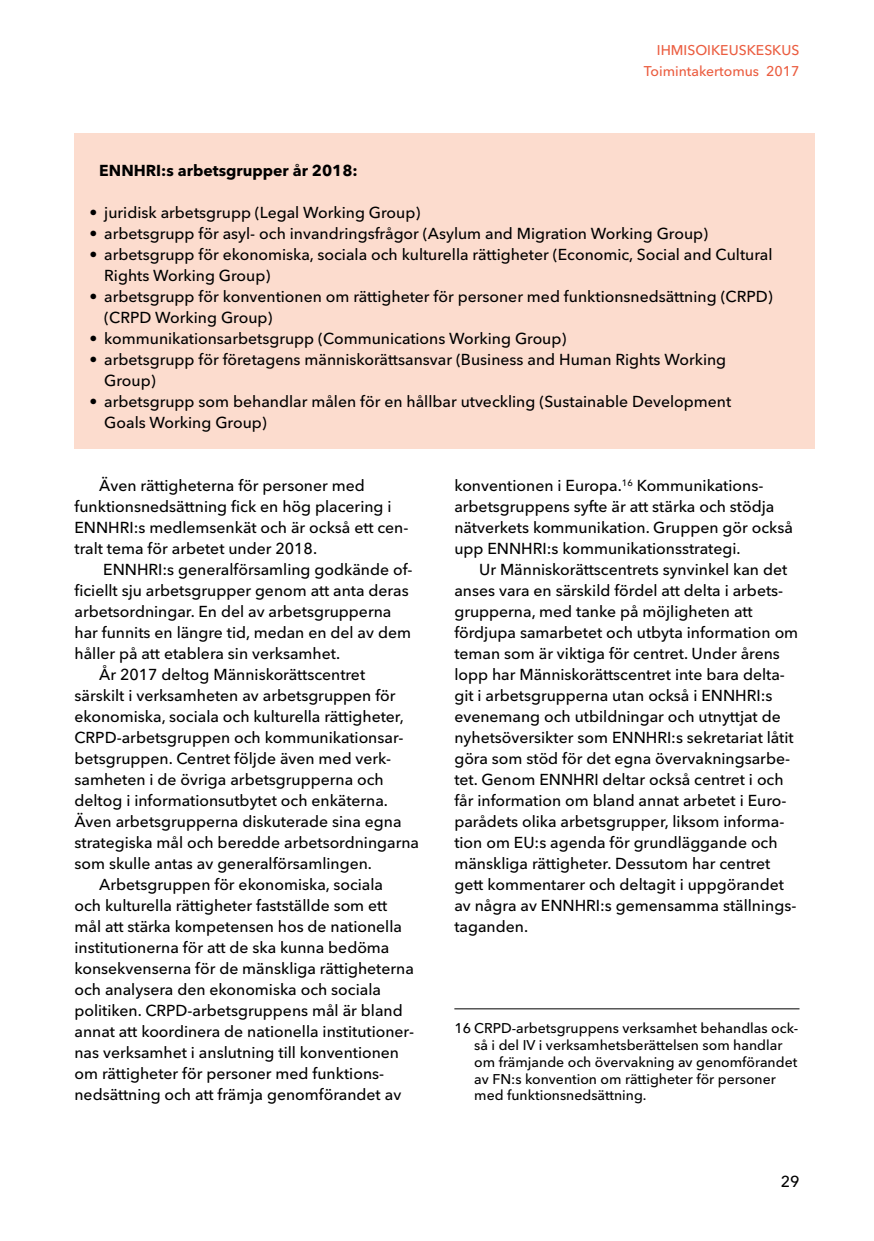
<style>
.page{position:relative;width:874px;height:1241px;background:#fff}
.page>*{position:absolute;margin:0;border:0;box-sizing:border-box;transform-origin:0 0}
.leipis_suomi{font:500 15.75px/21px "Avenir Next LT Pro";color:#000}
.leipis_1__rivi_laati{font:700 15.75px "Avenir Next LT Pro";color:#000}
.Footnote{font:500 14px/16.8px "Avenir Next LT Pro";color:#000}
.t1{font:500 14px/21px "Avenir Next LT Pro";color:#eb5d40;text-align:right}
</style>
<div class="page">
<div style="left:74px;top:134px;width:741px;height:315px;background:#fcdcce"></div>
<hr style="left:454px;top:1008px;width:345px;height:1px;background:#000">
<p class="t1" style="left:643px;top:40px;width:157px">IHMISOIKEUSKESKUS<br>Toimintakertomus 2017</p>
<p class="leipis_1__rivi_laati" style="left:99px;top:160px;width:260px">ENNHRI:s arbetsgrupper år 2018:</p>
<p class="leipis_suomi" style="left:89px;top:202px;width:332px">• juridisk arbetsgrupp (Legal Working Group)</p>
<p class="leipis_suomi" style="left:89px;top:223px;width:620px">• arbetsgrupp för asyl- och invandringsfrågor (Asylum and Migration Working Group)</p>
<p class="leipis_suomi" style="left:104px;top:244px;width:669px;text-indent:-15px">• arbetsgrupp för ekonomiska, sociala och kulturella rättigheter (Economic, Social and Cultural<br>Rights Working Group)</p>
<p class="leipis_suomi" style="left:104px;top:286px;width:669px;text-indent:-15px">• arbetsgrupp för konventionen om rättigheter för personer med funktionsnedsättning (CRPD) (CRPD Working Group)</p>
<p class="leipis_suomi" style="left:89px;top:328px;width:478px">• kommunikationsarbetsgrupp (Communications Working Group)</p>
<p class="leipis_suomi" style="left:104px;top:349px;width:623px;text-indent:-15px">• arbetsgrupp för företagens människorättsansvar (Business and Human Rights Working<br>Group)</p>
<p class="leipis_suomi" style="left:104px;top:391px;width:628px;text-indent:-15px">• arbetsgrupp som behandlar målen för en hållbar utveckling (Sustainable Development<br>Goals Working Group)</p>
<p class="leipis_suomi" style="left:74px;top:475px;width:335px;text-indent:25px">Även rättigheterna för personer med funktionsnedsättning fick en hög placering i ENNHRI:s medlemsenkät och är också ett cen&shy;tralt tema för arbetet under 2018.</p>
<p class="leipis_suomi" style="left:74px;top:559px;width:339px;text-indent:29px">ENNHRI:s generalförsamling godkände of&shy;ficiellt sju arbetsgrupper genom att anta deras arbetsordningar. En del av arbetsgrupperna har funnits en längre tid, medan en del av dem håller på att etablera sin verksamhet.</p>
<p class="leipis_suomi" style="left:74px;top:664px;width:346px;text-indent:25px">År 2017 deltog Människorättscentret<br>särskilt i verksamheten av arbetsgruppen för ekonomiska, sociala och kulturella rättigheter, CRPD-arbetsgruppen och kommunikationsar&shy;betsgruppen. Centret följde även med verk&shy;samheten i de övriga arbetsgrupperna och deltog i informationsutbytet och enkäterna.<br>Även arbetsgrupperna diskuterade sina egna strategiska mål och beredde arbetsordningarna som skulle antas av generalförsamlingen.</p>
<p class="leipis_suomi" style="left:74px;top:874px;width:341px;text-indent:25px">Arbetsgruppen för ekonomiska, sociala<br>och kulturella rättigheter fastställde som ett mål att stärka kompetensen hos de nationella institutionerna för att de ska kunna bedöma konsekvenserna för de mänskliga rättigheterna och analysera den ekonomiska och sociala politiken. CRPD-arbetsgruppens mål är bland annat att koordinera de nationella institutioner&shy;nas verksamhet i anslutning till konventionen om rättigheter för personer med funktions&shy;nedsättning och att främja genomförandet av</p>
<p class="leipis_suomi" style="left:454px;top:475px;width:340px">konventionen i Europa.<sup>16</sup> Kommunikations&shy;arbetsgruppens syfte är att stärka och stödja nätverkets kommunikation. Gruppen gör också upp ENNHRI:s kommunikationsstrategi.</p>
<p class="leipis_suomi" style="left:454px;top:559px;width:345px;text-indent:25px">Ur Människorättscentrets synvinkel kan det anses vara en särskild fördel att delta i arbets&shy;grupperna, med tanke på möjligheten att fördjupa samarbetet och utbyta information om teman som är viktiga för centret. Under årens lopp har Människorättscentret inte bara delta&shy;git i arbetsgrupperna utan också i ENNHRI:s evenemang och utbildningar och utnyttjat de nyhetsöversikter som ENNHRI:s sekretariat låtit göra som stöd för det egna övervakningsarbe&shy;tet. Genom ENNHRI deltar också centret i och får information om bland annat arbetet i Euro&shy;parådets olika arbetsgrupper, liksom informa&shy;tion om EU:s agenda för grundläggande och mänskliga rättigheter. Dessutom har centret gett kommentarer och deltagit i uppgörandet av några av ENNHRI:s gemensamma ställnings&shy;taganden.</p>
<p class="Footnote" style="left:474px;top:1019px;width:325px;text-indent:-20px">16 CRPD-arbetsgruppens verksamhet behandlas ock&shy;så i del IV i verksamhetsberättelsen som handlar om främjande och övervakning av genomförandet av FN:s konvention om rättigheter för personer med funktionsnedsättning.</p>
<p class="leipis_suomi" style="left:780px;top:1170px;width:20px">29</p>
</div>
